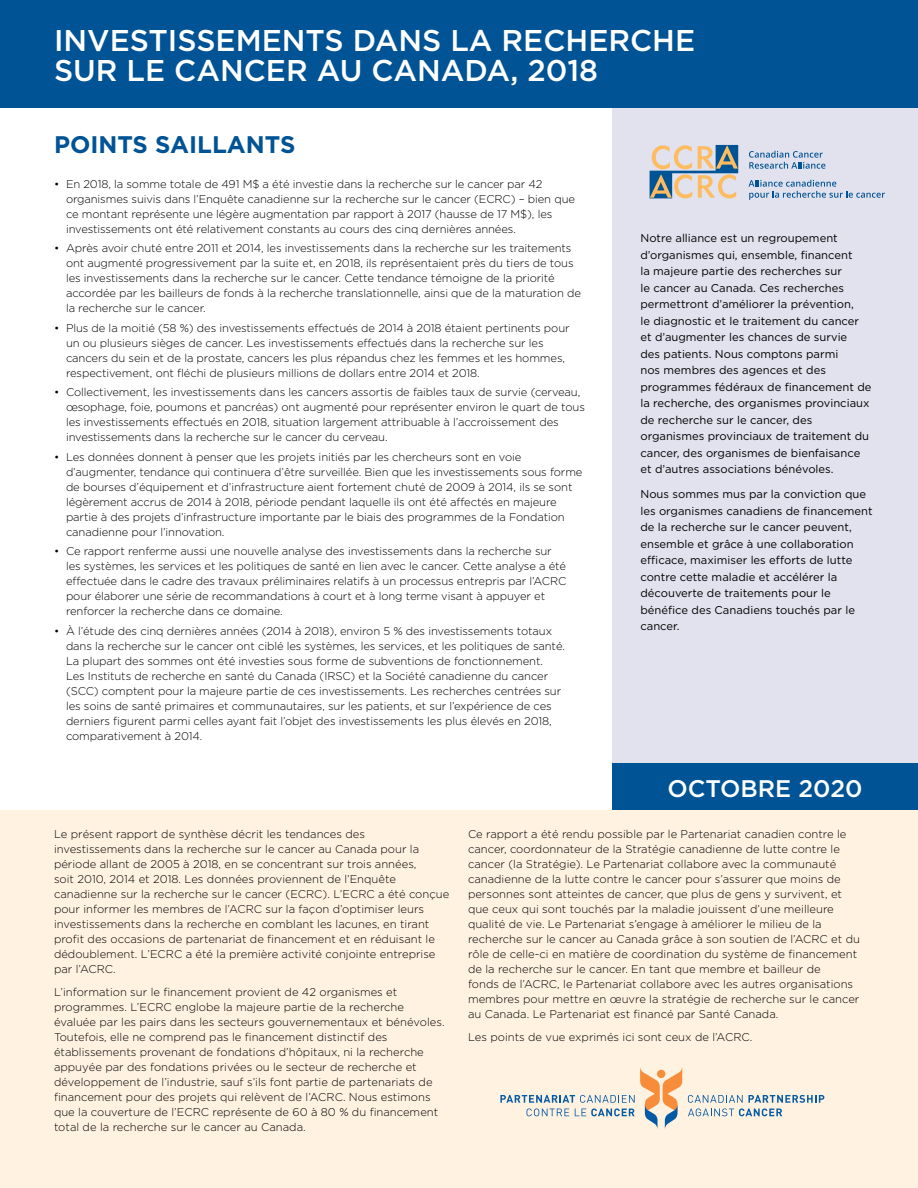
<style>
.page{position:relative;width:918px;height:1188px;background:#fff}
.page>*{position:absolute;margin:0;border:0;box-sizing:border-box;transform-origin:0 0}
.t1{font:500 30px/30px "Gotham HTF";color:#fff}
.t2{font:700 24px "Gotham HTF";color:#005394}
.sidebar_text{font:500 24px "Gotham HTF";color:#fff}
.bullet_point_text{font:300 11.25px/15px "Gotham HTF";letter-spacing:-.01em;color:#000}
.sidebar_text-2{font:300 11.25px/15px "Gotham HTF";color:#000}
.sidebar_text-3{font:11.25px/16.5px "Gotham HTF";color:#000}
</style>
<div class="page">
<div style="left:612px;top:95px;width:306px;height:713px;background:#e1e2ee"></div>
<div style="left:0;top:0;width:918px;height:108px;background:#005394"></div>
<svg style="left:650px;top:145px;width:88px;height:53px"></svg>
<svg style="left:749px;top:151px;width:76px;height:18px"></svg>
<svg style="left:748px;top:180px;width:137px;height:20px"></svg>
<div style="left:0;top:810px;width:918px;height:378px;background:#fff2e1"></div>
<div style="left:612px;top:763px;width:306px;height:47px;background:#005394"></div>
<svg style="left:688px;top:1095px;width:136px;height:21px"></svg>
<svg style="left:500px;top:1067px;width:182px;height:62px"></svg>
<div style="left:657px;top:1070px;width:8px;height:8px;background:#f78d3a;border-radius:50%"></div>
<p class="t1" style="left:54px;top:25px;width:643px">INVESTISSEMENTS DANS LA RECHERCHE<br>SUR LE CANCER AU CANADA, 2018</p>
<p class="t2" style="left:54px;top:131px;width:243px">POINTS SAILLANTS</p>
<p class="bullet_point_text" style="left:66px;top:176px;width:511px;text-indent:-12px">• En 2018, la somme totale de 491 M$ a été investie dans la recherche sur le cancer par 42 organismes suivis dans l’Enquête canadienne sur la recherche sur le cancer (ECRC) – bien que ce montant représente une légère augmentation par rapport à 2017 (hausse de 17 M$), les investissements ont été relativement constants au cours des cinq dernières années.</p>
<p class="bullet_point_text" style="left:66px;top:240px;width:516px;text-indent:-12px">• Après avoir chuté entre 2011 et 2014, les investissements dans la recherche sur les traitements ont augmenté progressivement par la suite et, en 2018, ils représentaient près du tiers de tous les investissements dans la recherche sur le cancer. Cette tendance témoigne de la priorité accordée par les bailleurs de fonds à la recherche translationnelle, ainsi que de la maturation de la recherche sur le cancer.</p>
<p class="bullet_point_text" style="left:66px;top:320px;width:505px;text-indent:-12px">• Plus de la moitié (58 %) des investissements effectués de 2014 à 2018 étaient pertinents pour un ou plusieurs sièges de cancer. Les investissements effectués dans la recherche sur les cancers du sein et de la prostate, cancers les plus répandus chez les femmes et les hommes, respectivement, ont fléchi de plusieurs millions de dollars entre 2014 et 2018.</p>
<p class="bullet_point_text" style="left:66px;top:384px;width:521px;text-indent:-12px">• Collectivement, les investissements dans les cancers assortis de faibles taux de survie (cerveau, œsophage, foie, poumons et pancréas) ont augmenté pour représenter environ le quart de tous les investissements effectués en 2018, situation largement attribuable à l’accroissement des investissements dans la recherche sur le cancer du cerveau.</p>
<p class="bullet_point_text" style="left:66px;top:449px;width:518px;text-indent:-12px">• Les données donnent à penser que les projets initiés par les chercheurs sont en voie d’augmenter, tendance qui continuera d’être surveillée. Bien que les investissements sous forme de bourses d’équipement et d’infrastructure aient fortement chuté de 2009 à 2014, ils se sont légèrement accrus de 2014 à 2018, période pendant laquelle ils ont été affectés en majeure partie à des projets d’infrastructure importante par le biais des programmes de la Fondation canadienne pour l’innovation.</p>
<p class="bullet_point_text" style="left:66px;top:543px;width:502px;text-indent:-12px">• Ce rapport renferme aussi une nouvelle analyse des investissements dans la recherche sur les systèmes, les services et les politiques de santé en lien avec le cancer. Cette analyse a été effectuée dans le cadre des travaux préliminaires relatifs à un processus entrepris par l’ACRC pour élaborer une série de recommandations à court et à long terme visant à appuyer et renforcer la recherche dans ce domaine.</p>
<p class="bullet_point_text" style="left:66px;top:623px;width:501px;text-indent:-12px">• À l’étude des cinq dernières années (2014 à 2018), environ 5 % des investissements totaux dans la recherche sur le cancer ont ciblé les systèmes, les services, et les politiques de santé.<br>La plupart des sommes ont été investies sous forme de subventions de fonctionnement.<br>Les Instituts de recherche en santé du Canada (IRSC) et la Société canadienne du cancer (SCC) comptent pour la majeure partie de ces investissements. Les recherches centrées sur les soins de santé primaires et communautaires, sur les patients, et sur l’expérience de ces derniers figurent parmi celles ayant fait l’objet des investissements les plus élevés en 2018, comparativement à 2014.</p>
<p class="sidebar_text-3" style="left:640px;top:230px;width:233px">Notre alliance est un regroupement d’organismes qui, ensemble, financent<br>la majeure partie des recherches sur<br>le cancer au Canada. Ces recherches permettront d’améliorer la prévention,<br>le diagnostic et le traitement du cancer et d’augmenter les chances de survie<br>des patients. Nous comptons parmi<br>nos membres des agences et des programmes fédéraux de financement de la recherche, des organismes provinciaux de recherche sur le cancer, des organismes provinciaux de traitement du cancer, des organismes de bienfaisance et d’autres associations bénévoles.</p>
<p class="sidebar_text-3" style="left:640px;top:486px;width:234px">Nous sommes mus par la conviction que les organismes canadiens de financement de la recherche sur le cancer peuvent, ensemble et grâce à une collaboration efficace, maximiser les efforts de lutte contre cette maladie et accélérer la découverte de traitements pour le bénéfice des Canadiens touchés par le cancer.</p>
<p class="sidebar_text" style="left:667px;top:774px;width:197px">OCTOBRE 2020</p>
<p class="sidebar_text-2" style="left:54px;top:826px;width:397px">Le présent rapport de synthèse décrit les tendances des investissements dans la recherche sur le cancer au Canada pour la période allant de 2005 à 2018, en se concentrant sur trois années,<br>soit 2010, 2014 et 2018. Les données proviennent de l’Enquête canadienne sur la recherche sur le cancer (ECRC). L’ECRC a été conçue pour informer les membres de l’ACRC sur la façon d’optimiser leurs investissements dans la recherche en comblant les lacunes, en tirant profit des occasions de partenariat de financement et en réduisant le dédoublement. L’ECRC a été la première activité conjointe entreprise par l’ACRC.</p>
<p class="sidebar_text-2" style="left:54px;top:985px;width:392px">L’information sur le financement provient de 42 organismes et programmes. L’ECRC englobe la majeure partie de la recherche évaluée par les pairs dans les secteurs gouvernementaux et bénévoles.<br>Toutefois, elle ne comprend pas le financement distinctif des établissements provenant de fondations d’hôpitaux, ni la recherche appuyée par des fondations privées ou le secteur de recherche et développement de l’industrie, sauf s’ils font partie de partenariats de financement pour des projets qui relèvent de l’ACRC. Nous estimons que la couverture de l’ECRC représente de 60 à 80 % du financement total de la recherche sur le cancer au Canada.</p>
<p class="sidebar_text-2" style="left:468px;top:826px;width:394px">Ce rapport a été rendu possible par le Partenariat canadien contre le cancer, coordonnateur de la Stratégie canadienne de lutte contre le cancer (la Stratégie). Le Partenariat collabore avec la communauté canadienne de la lutte contre le cancer pour s’assurer que moins de personnes sont atteintes de cancer, que plus de gens y survivent, et que ceux qui sont touchés par la maladie jouissent d’une meilleure qualité de vie. Le Partenariat s’engage à améliorer le milieu de la recherche sur le cancer au Canada grâce à son soutien de l’ACRC et du rôle de celle-ci en matière de coordination du système de financement de la recherche sur le cancer. En tant que membre et bailleur de<br>fonds de l’ACRC, le Partenariat collabore avec les autres organisations membres pour mettre en œuvre la stratégie de recherche sur le cancer au Canada. Le Partenariat est financé par Santé Canada.</p>
<p class="sidebar_text-2" style="left:468px;top:1030px;width:286px">Les points de vue exprimés ici sont ceux de l’ACRC.</p>
</div>
